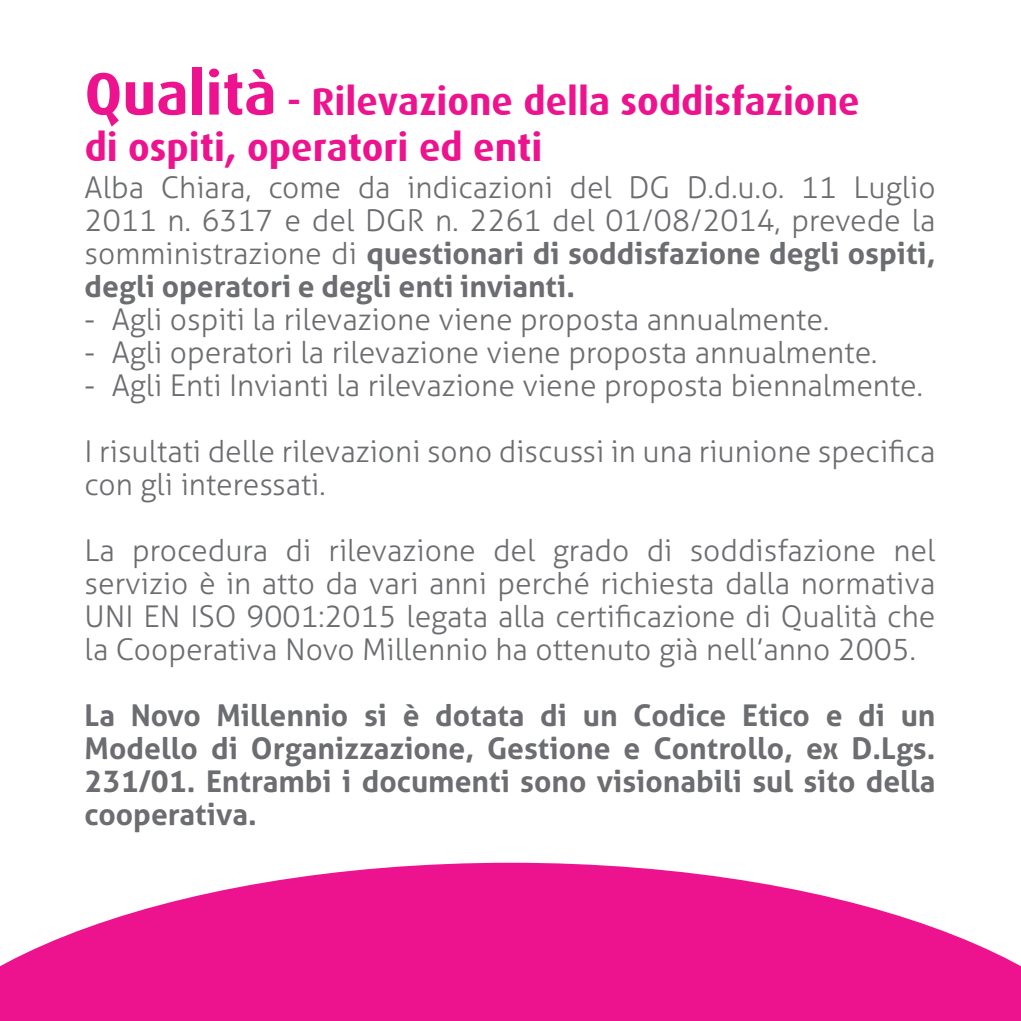
<style>
.page{position:relative;width:1021px;height:1021px;background:#fff}
.page>*{position:absolute;margin:0;border:0;box-sizing:border-box;transform-origin:0 0}
.t1{font:700 39px/46.8px "Dax";color:#ed138f}
.t2{font:300 30px/33px "Aller";color:#6c6d70;text-align:justify}
.t3{font:700 30px/33px "Aller";color:#6c6d70;text-align:justify}
.s1{font-size:60px}
.s2{font-weight:700}
</style>
<div class="page">
<svg style="left:0;top:862px;width:901px;height:158px;fill:#ed138f"></svg>
<svg style="left:901px;top:916px;width:119px;height:104px"></svg>
<h1 class="t1" style="left:85px;top:78px;width:776px"><span class="s1">Qualità</span> - Rilevazione della soddisfazione di ospiti, operatori ed enti</h1>
<p class="t2" style="left:85px;top:170px;width:852px">Alba Chiara, come da indicazioni del DG D.d.u.o. 11 Luglio 2011 n. 6317 e del DGR n. 2261 del 01/08/2014, prevede la somministrazione di <span class="s2">questionari di soddisfazione degli ospiti, degli operatori e degli enti invianti.</span></p>
<p class="t2" style="left:85px;top:302px;width:746px">- Agli ospiti la rilevazione viene proposta annualmente.</p>
<p class="t2" style="left:85px;top:335px;width:794px">- Agli operatori la rilevazione viene proposta annualmente.</p>
<p class="t2" style="left:85px;top:368px;width:839px">- Agli Enti Invianti la rilevazione viene proposta biennalmente.</p>
<p class="t2" style="left:85px;top:434px;width:852px">I risultati delle rilevazioni sono discussi in una riunione specifica con gli interessati.</p>
<p class="t2" style="left:85px;top:533px;width:852px">La procedura di rilevazione del grado di soddisfazione nel servizio è in atto da vari anni perché richiesta dalla normativa UNI EN ISO 9001:2015 legata alla certificazione di Qualità che la Cooperativa Novo Millennio ha ottenuto già nell’anno 2005.</p>
<p class="t3" style="left:85px;top:698px;width:852px">La Novo Millennio si è dotata di un Codice Etico e di un Modello di Organizzazione, Gestione e Controllo, ex D.Lgs.<br>231/01. Entrambi i documenti sono visionabili sul sito della cooperativa.</p>
</div>
